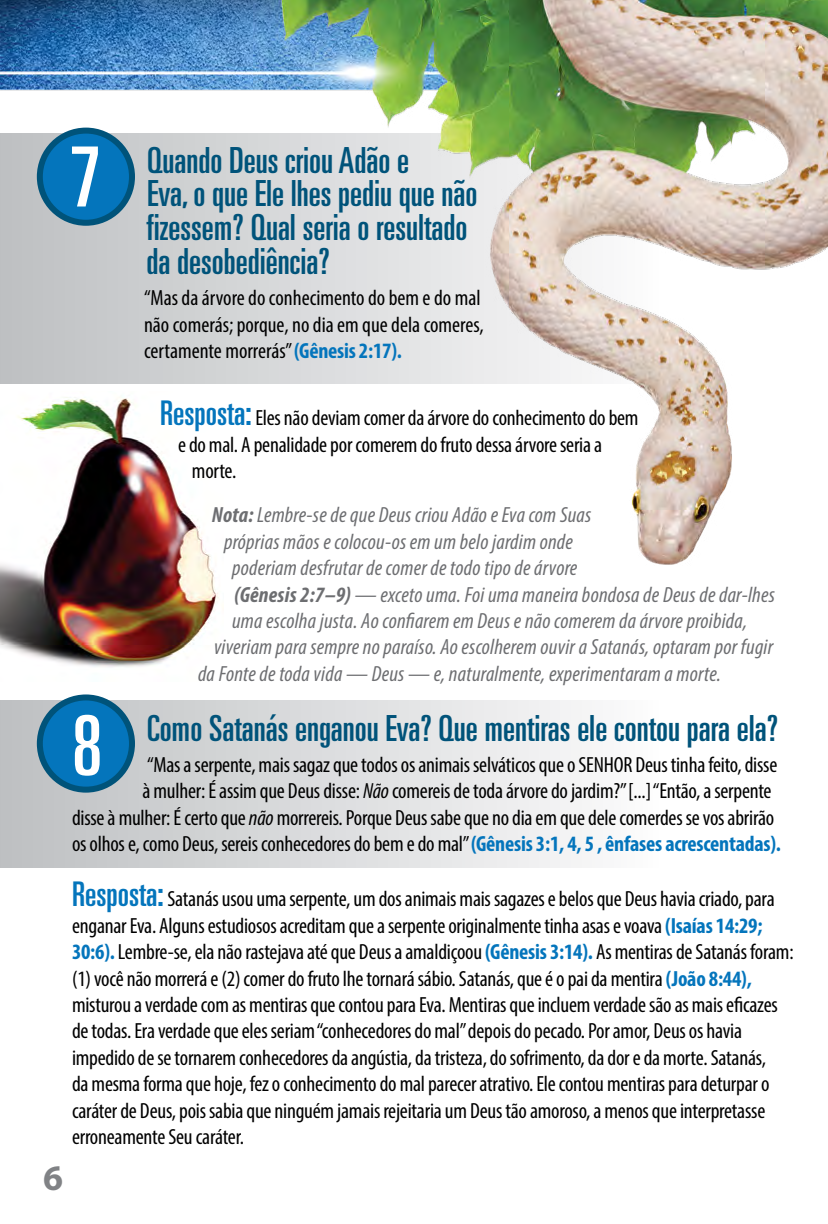
<style>
.page{position:relative;width:828px;height:1224px;background:#fff}
.page>*{position:absolute;margin:0;border:0;box-sizing:border-box;transform-origin:0 0}
.t1{font:ultra-condensed 83px "Univers";color:#fff}
.t2{font:ultra-condensed 36px/34px "Univers";color:#00537a}
.t3{font:700 36px "Myriad Pro";color:#808285}
.t4{font:condensed 22px/26.4px "Myriad Pro";letter-spacing:-.01em;color:#000}
.t5{font:italic condensed 22px "Myriad Pro";letter-spacing:.01em;color:#6d6e71}
.s1{font-weight:700;color:#0475bc}
.s2{font-family:"Univers";font-stretch:ultra-condensed;font-size:34px;color:#0475bc}
.s3{font-weight:700}
.s4{font-style:italic}
</style>
<div class="page">
<img style="left:0;top:576px;width:219px;height:91px">
<div style="left:0;top:701px;width:658px;height:167px;background:linear-gradient(to right,#babec0,#fdfcfc)"></div>
<div style="left:40px;top:697px;width:92px;height:93px;background:#0475bc;border-radius:50%"></div>
<div style="left:37px;top:694px;width:98px;height:99px;border:6px solid #00537a;border-radius:50%"></div>
<img style="left:0;top:0;width:828px;height:576px">
<h1 class="t1" style="left:70px;top:130px;width:32px">7</h1>
<h2 class="t2" style="left:147px;top:143px;width:332px">Quando Deus criou Adão e<br>Eva, o que Ele lhes pediu que não fizessem? Qual seria o resultado da desobediência?</h2>
<p class="t4" style="left:144px;top:284px;width:341px">“Mas da árvore do conhecimento do bem e do mal não comerás; porque, no dia em que dela comeres, certamente morrerás” <span class="s1">(Gênesis 2:17).</span></p>
<p class="t4" style="left:160px;top:404px;width:480px"><span class="s2">Resposta:</span> Eles não deviam comer da árvore do conhecimento do bem</p>
<p class="t4" style="left:178px;top:431px;width:426px">e do mal. A penalidade por comerem do fruto dessa árvore seria a</p>
<p class="t4" style="left:192px;top:457px;width:46px">morte.</p>
<p class="t5" style="left:212px;top:502px;width:381px"><span class="s3">Nota:</span> Lembre-se de que Deus criou Adão e Eva com Suas</p>
<p class="t5" style="left:224px;top:528px;width:350px">próprias mãos e colocou-os em um belo jardim onde</p>
<p class="t5" style="left:232px;top:555px;width:347px">poderiam desfrutar de comer de todo tipo de árvore</p>
<p class="t5" style="left:234px;top:581px;width:542px"><span class="s3">(Gênesis 2:7–9)</span> — exceto uma. Foi uma maneira bondosa de Deus de dar-lhes</p>
<p class="t5" style="left:232px;top:607px;width:517px">uma escolha justa. Ao confiarem em Deus e não comerem da árvore proibida,</p>
<p class="t5" style="left:214px;top:634px;width:561px">viveriam para sempre no paraíso. Ao escolherem ouvir a Satanás, optaram por fugir</p>
<p class="t5" style="left:198px;top:660px;width:525px">da Fonte de toda vida — Deus — e, naturalmente, experimentaram a morte.</p>
<h2 class="t3" style="left:43px;top:1155px;width:21px">6</h2>
<h1 class="t1" style="left:72px;top:699px;width:32px">8</h1>
<h2 class="t2" style="left:147px;top:711px;width:633px">Como Satanás enganou Eva? Que mentiras ele contou para ela?</h2>
<p class="t4" style="left:147px;top:751px;width:632px">“Mas a serpente, mais sagaz que todos os animais selváticos que o SENHOR Deus tinha feito, disse</p>
<p class="t4" style="left:143px;top:778px;width:631px">à mulher: É assim que Deus disse: <span class="s4">Não</span> comereis de toda árvore do jardim?” [...] “Então, a serpente</p>
<p class="t4" style="left:72px;top:804px;width:704px">disse à mulher: É certo que <span class="s4">não</span> morrereis. Porque Deus sabe que no dia em que dele comerdes se vos abrirão</p>
<p class="t4" style="left:72px;top:830px;width:710px">os olhos e, como Deus, sereis conhecedores do bem e do mal” <span class="s1">(Gênesis 3:1, 4, 5 , ênfases acrescentadas).</span></p>
<p class="t4" style="left:72px;top:886px;width:723px"><span class="s2">Resposta:</span> Satanás usou uma serpente, um dos animais mais sagazes e belos que Deus havia criado, para enganar Eva. Alguns estudiosos acreditam que a serpente originalmente tinha asas e voava <span class="s1">(Isaías 14:29; 30:6).</span> Lembre-se, ela não rastejava até que Deus a amaldiçoou <span class="s1">(Gênesis 3:14).</span> As mentiras de Satanás foram: (1) você não morrerá e (2) comer do fruto lhe tornará sábio. Satanás, que é o pai da mentira <span class="s1">(João 8:44), </span>misturou a verdade com as mentiras que contou para Eva. Mentiras que incluem verdade são as mais eficazes de todas. Era verdade que eles seriam “conhecedores do mal” depois do pecado. Por amor, Deus os havia impedido de se tornarem conhecedores da angústia, da tristeza, do sofrimento, da dor e da morte. Satanás,<br>da mesma forma que hoje, fez o conhecimento do mal parecer atrativo. Ele contou mentiras para deturpar o caráter de Deus, pois sabia que ninguém jamais rejeitaria um Deus tão amoroso, a menos que interpretasse erroneamente Seu caráter.</p>
</div>
